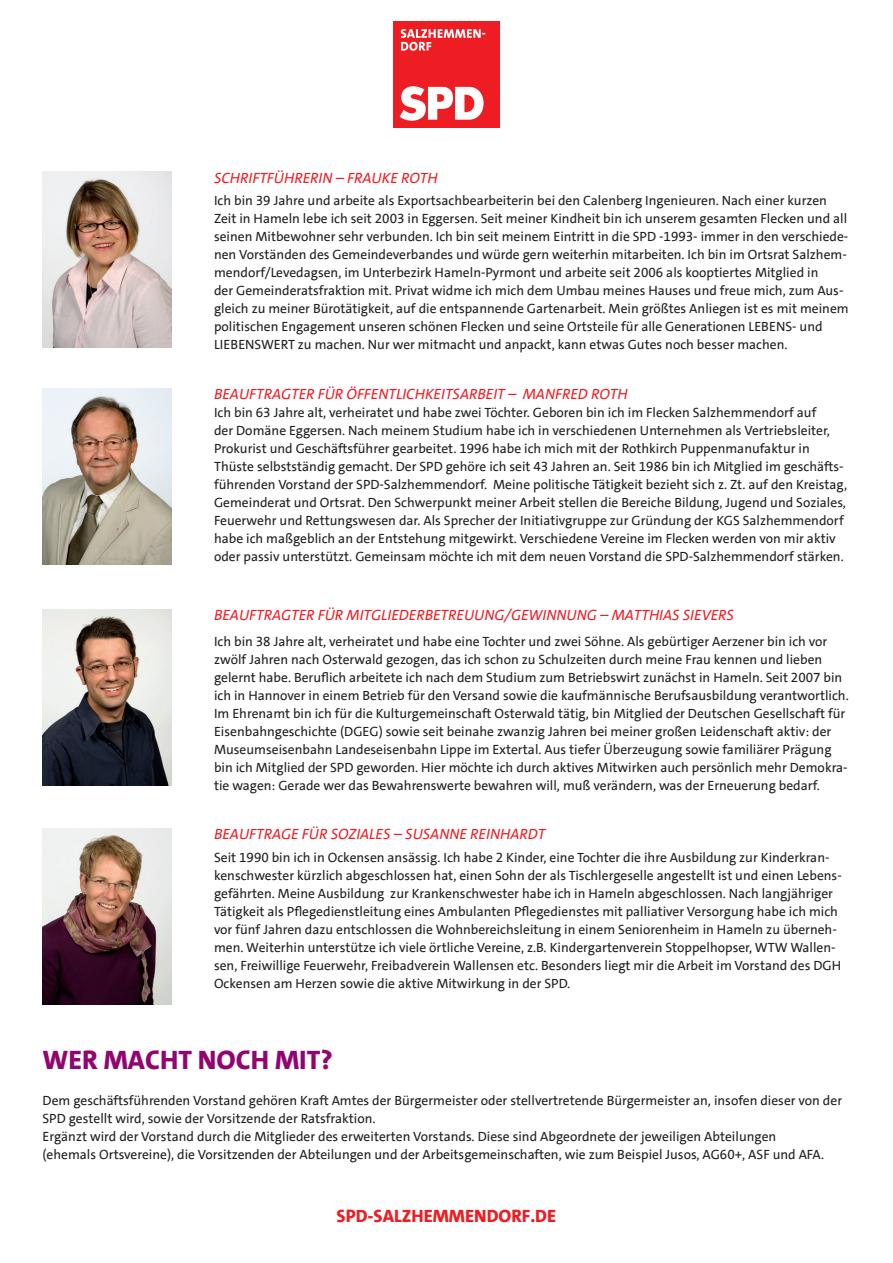
<style>
.page{position:relative;width:893px;height:1263px;background:#fff}
.page>*{position:absolute;margin:0;border:0;box-sizing:border-box;transform-origin:0 0}
.t1{font:800 27px "SPD The Sans Versal";color:#920570}
.t2{font:800 18px "SPD The Sans Versal";color:#ee1d23}
.t3{font:italic 15px "SPD The Sans Versal";color:#ee1d23}
.t4{font:13.5px/18px "SPD The Sans";color:#231f20}
</style>
<div class="page">
<div style="left:393px;top:21px;width:107px;height:107px;background:#ee1d23"></div>
<svg style="left:400px;top:86px;width:84px;height:35px"></svg>
<svg style="left:401px;top:29px;width:84px;height:22px"></svg>
<img style="left:43px;top:171px;width:128px;height:177px">
<img style="left:43px;top:388px;width:128px;height:177px">
<img style="left:43px;top:609px;width:128px;height:176px">
<img style="left:43px;top:828px;width:128px;height:176px">
<p class="t3" style="left:214px;top:168px;width:225px">SCHRIFTFÜHRERIN – FRAUKE ROTH</p>
<p class="t4" style="left:214px;top:191px;width:636px">Ich bin 39 Jahre und arbeite als Exportsachbearbeiterin bei den Calenberg Ingenieuren. Nach einer kurzen Zeit in Hameln lebe ich seit 2003 in Eggersen. Seit meiner Kindheit bin ich unserem gesamten Flecken und all seinen Mitbewohner sehr verbunden. Ich bin seit meinem Eintritt in die SPD -1993- immer in den verschiede&shy;nen Vorständen des Gemeindeverbandes und würde gern weiterhin mitarbeiten. Ich bin im Ortsrat Salzhem&shy;mendorf/Levedagsen, im Unterbezirk Hameln-Pyrmont und arbeite seit 2006 als kooptiertes Mitglied in<br>der Gemeinderatsfraktion mit. Privat widme ich mich dem Umbau meines Hauses und freue mich, zum Aus&shy;gleich zu meiner Bürotätigkeit, auf die entspannende Gartenarbeit. Mein größtes Anliegen ist es mit meinem politischen Engagement unseren schönen Flecken und seine Ortsteile für alle Generationen LEBENS- und LIEBENSWERT zu machen. Nur wer mitmacht und anpackt, kann etwas Gutes noch besser machen.</p>
<p class="t3" style="left:214px;top:385px;width:415px">BEAUFTRAGTER FÜR ÖFFENTLICHKEITSARBEIT – MANFRED ROTH</p>
<p class="t4" style="left:214px;top:404px;width:634px">Ich bin 63 Jahre alt, verheiratet und habe zwei Töchter. Geboren bin ich im Flecken Salzhemmendorf auf<br>der Domäne Eggersen. Nach meinem Studium habe ich in verschiedenen Unternehmen als Vertriebsleiter, Prokurist und Geschäftsführer gearbeitet. 1996 habe ich mich mit der Rothkirch Puppenmanufaktur in Thüste selbstständig gemacht. Der SPD gehöre ich seit 43 Jahren an. Seit 1986 bin ich Mitglied im geschäfts&shy;führenden Vorstand der SPD-Salzhemmendorf. Meine politische Tätigkeit bezieht sich z. Zt. auf den Kreistag, Gemeinderat und Ortsrat. Den Schwerpunkt meiner Arbeit stellen die Bereiche Bildung, Jugend und Soziales, Feuerwehr und Rettungswesen dar. Als Sprecher der Initiativgruppe zur Gründung der KGS Salzhemmendorf habe ich maßgeblich an der Entstehung mitgewirkt. Verschiedene Vereine im Flecken werden von mir aktiv oder passiv unterstützt. Gemeinsam möchte ich mit dem neuen Vorstand die SPD-Salzhemmendorf stärken.</p>
<p class="t3" style="left:214px;top:606px;width:521px">BEAUFTRAGTER FÜR MITGLIEDERBETREUUNG/GEWINNUNG – MATTHIAS SIEVERS</p>
<p class="t4" style="left:214px;top:632px;width:636px">Ich bin 38 Jahre alt, verheiratet und habe eine Tochter und zwei Söhne. Als gebürtiger Aerzener bin ich vor zwölf Jahren nach Osterwald gezogen, das ich schon zu Schulzeiten durch meine Frau kennen und lieben gelernt habe. Beruflich arbeitete ich nach dem Studium zum Betriebswirt zunächst in Hameln. Seit 2007 bin ich in Hannover in einem Betrieb für den Versand sowie die kaufmännische Berufsausbildung verantwortlich.<br>Im Ehrenamt bin ich für die Kulturgemeinschaft Osterwald tätig, bin Mitglied der Deutschen Gesellschaft für Eisenbahngeschichte (DGEG) sowie seit beinahe zwanzig Jahren bei meiner großen Leidenschaft aktiv: der Museumseisenbahn Landeseisenbahn Lippe im Extertal. Aus tiefer Überzeugung sowie familiärer Prägung bin ich Mitglied der SPD geworden. Hier möchte ich durch aktives Mitwirken auch persönlich mehr Demokra&shy;tie wagen: Gerade wer das Bewahrenswerte bewahren will, muß verändern, was der Erneuerung bedarf.</p>
<p class="t3" style="left:214px;top:824px;width:333px">BEAUFTRAGE FÜR SOZIALES – SUSANNE REINHARDT</p>
<p class="t4" style="left:214px;top:848px;width:629px">Seit 1990 bin ich in Ockensen ansässig. Ich habe 2 Kinder, eine Tochter die ihre Ausbildung zur Kinderkran&shy;kenschwester kürzlich abgeschlossen hat, einen Sohn der als Tischlergeselle angestellt ist und einen Lebens&shy;gefährten. Meine Ausbildung zur Krankenschwester habe ich in Hameln abgeschlossen. Nach langjähriger Tätigkeit als Pflegedienstleitung eines Ambulanten Pflegedienstes mit palliativer Versorgung habe ich mich vor fünf Jahren dazu entschlossen die Wohnbereichsleitung in einem Seniorenheim in Hameln zu überneh&shy;men. Weiterhin unterstütze ich viele örtliche Vereine, z.B. Kindergartenverein Stoppelhopser, WTW Wallen&shy;sen, Freiwillige Feuerwehr, Freibadverein Wallensen etc. Besonders liegt mir die Arbeit im Vorstand des DGH Ockensen am Herzen sowie die aktive Mitwirkung in der SPD.</p>
<h1 class="t1" style="left:43px;top:1042px;width:292px">WER MACHT NOCH MIT?</h1>
<p class="t4" style="left:43px;top:1091px;width:801px">Dem geschäftsführenden Vorstand gehören Kraft Amtes der Bürgermeister oder stellvertretende Bürgermeister an, insofen dieser von der SPD gestellt wird, sowie der Vorsitzende der Ratsfraktion.<br>Ergänzt wird der Vorstand durch die Mitglieder des erweiterten Vorstands. Diese sind Abgeordnete der jeweiligen Abteilungen<br>(ehemals Ortsvereine), die Vorsitzenden der Abteilungen und der Arbeitsgemeinschaften, wie zum Beispiel Jusos, AG60+, ASF und AFA.</p>
<h2 class="t2" style="left:337px;top:1204px;width:221px">SPD-SALZHEMMENDORF.DE</h2>
</div>
